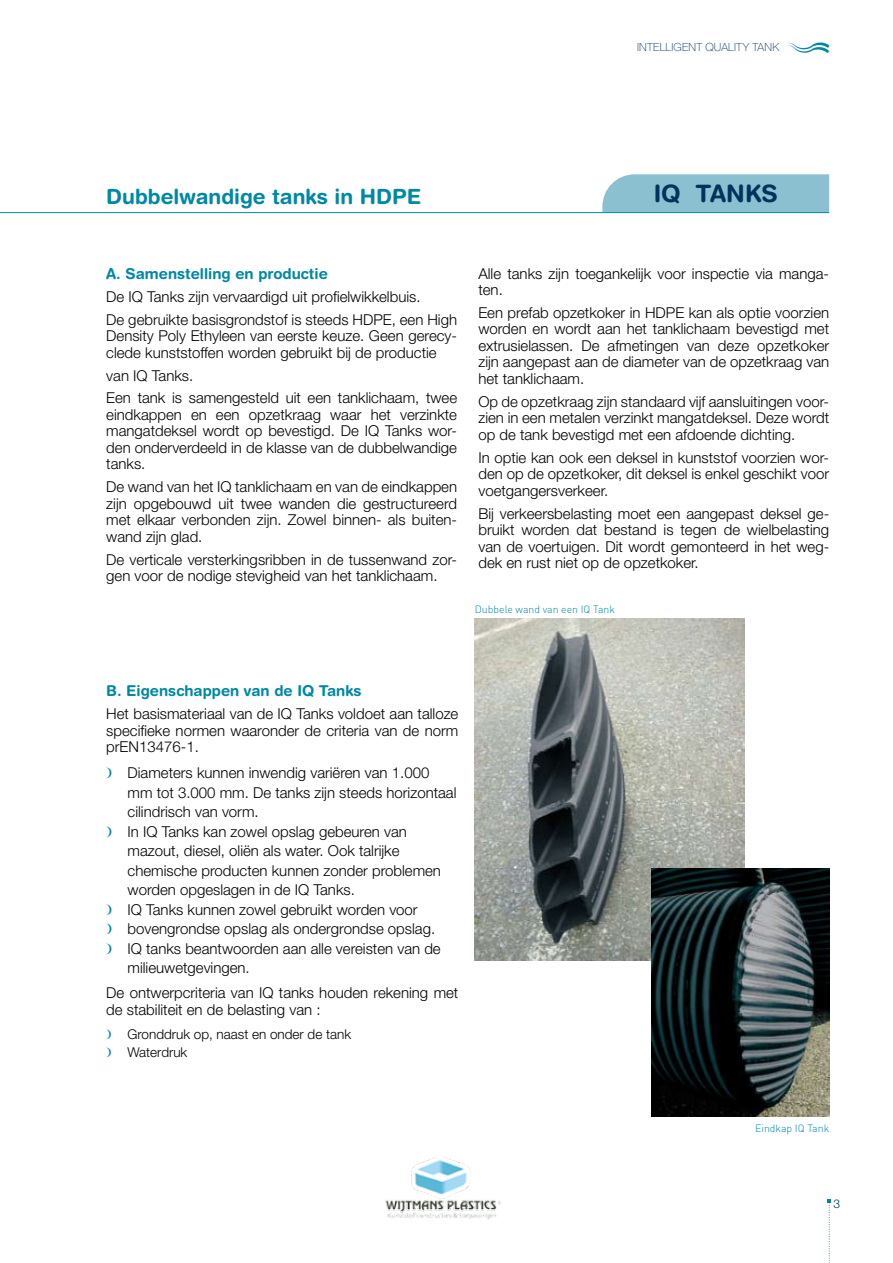
<style>
.page{position:relative;width:893px;height:1263px;background:#fff}
.page>*{position:absolute;margin:0;border:0;box-sizing:border-box;transform-origin:0 0}
.t1{font:700 24px "Helvetica Rounded LT Std";color:#00345f}
.t2{font:700 21px "Helvetica Rounded LT Std";color:#0088a4}
.t3{font:300 15px/16.5px "Helvetica Neue LT Std";color:#000}
.t4{font:700 15px "Helvetica Rounded LT Std";color:#0088a4}
.t5{font:300 13.5px/18px "Helvetica Neue LT Std";color:#000}
.t6{font:300 12px "Helvetica Neue LT Std";color:#00345f}
.t7{font:100 11.25px "Helvetica Neue LT Std";letter-spacing:.02em;color:#00345f}
.t8{font:300 10.5px "DIN";color:#0088a4}
</style>
<div class="page">
<svg style="left:787px;top:42px;width:42px;height:11px"></svg>
<div style="left:602px;top:174px;width:227px;height:38px;background:#8ac0cf"></div>
<hr style="left:0;top:212px;width:829px;height:1px;background:#0088a4">
<svg style="left:828px;top:1199px;width:3px;height:64px"></svg>
<img style="left:385px;top:1157px;width:116px;height:63px">
<img style="left:474px;top:618px;width:271px;height:342px">
<img style="left:652px;top:869px;width:177px;height:248px">
<p class="t7" style="left:637px;top:40px;width:144px">INTELLIGENT QUALITY TANK</p>
<h2 class="t2" style="left:106px;top:184px;width:316px">Dubbelwandige tanks in HDPE</h2>
<h1 class="t1" style="left:654px;top:179px;width:126px">IQ TANKS</h1>
<p class="t4" style="left:106px;top:264px;width:223px">A. Samenstelling en productie</p>
<p class="t3" style="left:106px;top:285px;width:352px;line-height:22.8px">De IQ Tanks zijn vervaardigd uit profielwikkelbuis.<br>De gebruikte basisgrondstof is steeds HDPE, een High</p>
<p class="t3" style="left:106px;top:327px;width:352px">Density Poly Ethyleen van eerste keuze. Geen gerecy&shy;clede kunststoffen worden gebruikt bij de productie</p>
<p class="t3" style="left:106px;top:363px;width:352px;line-height:22.8px">van IQ Tanks.<br>Een tank is samengesteld uit een tanklichaam, twee</p>
<p class="t3" style="left:106px;top:406px;width:352px;text-align:justify">eindkappen en een opzetkraag waar het verzinkte mangatdeksel wordt op bevestigd. De IQ Tanks wor&shy;den onderverdeeld in de klasse van de dubbelwandige tanks.</p>
<p class="t3" style="left:106px;top:478px;width:352px;text-align:justify">De wand van het IQ tanklichaam en van de eindkappen zijn opgebouwd uit twee wanden die gestructureerd met elkaar verbonden zijn. Zowel binnen- als buiten&shy;wand zijn glad.</p>
<p class="t3" style="left:106px;top:551px;width:352px">De verticale versterkingsribben in de tussenwand zor&shy;gen voor de nodige stevigheid van het tanklichaam.</p>
<p class="t3" style="left:478px;top:265px;width:352px">Alle tanks zijn toegankelijk voor inspectie via manga&shy;ten.</p>
<p class="t3" style="left:478px;top:304px;width:352px;text-align:justify">Een prefab opzetkoker in HDPE kan als optie voorzien worden en wordt aan het tanklichaam bevestigd met extrusielassen. De afmetingen van deze opzetkoker zijn aangepast aan de diameter van de opzetkraag van het tanklichaam.</p>
<p class="t3" style="left:478px;top:393px;width:352px;text-align:justify">Op de opzetkraag zijn standaard vijf aansluitingen voor&shy;zien in een metalen verzinkt mangatdeksel. Deze wordt op de tank bevestigd met een afdoende dichting.</p>
<p class="t3" style="left:478px;top:449px;width:352px;text-align:justify">In optie kan ook een deksel in kunststof voorzien wor&shy;den op de opzetkoker, dit deksel is enkel geschikt voor voetgangersverkeer.</p>
<p class="t3" style="left:478px;top:505px;width:352px;text-align:justify">Bij verkeersbelasting moet een aangepast deksel ge&shy;bruikt worden dat bestand is tegen de wielbelasting van de voertuigen. Dit wordt gemonteerd in het weg&shy;dek en rust niet op de opzetkoker.</p>
<p class="t8" style="left:475px;top:603px;width:142px">Dubbele wand van een IQ Tank</p>
<p class="t4" style="left:106px;top:682px;width:257px">B. Eigenschappen van de IQ Tanks</p>
<p class="t3" style="left:106px;top:705px;width:354px;text-align:justify">Het basismateriaal van de IQ Tanks voldoet aan talloze specifieke normen waaronder de criteria van de norm prEN13476-1.</p>
<p class="t3" style="left:128px;top:763px;width:330px;line-height:19.5px">Diameters kunnen inwendig variëren van 1.000 mm tot 3.000 mm. De tanks zijn steeds horizontaal cilindrisch van vorm.<br>In IQ Tanks kan zowel opslag gebeuren van mazout, diesel, oliën als water. Ook talrijke chemische producten kunnen zonder problemen worden opgeslagen in de IQ Tanks.<br>IQ Tanks kunnen zowel gebruikt worden voor bovengrondse opslag als ondergrondse opslag.<br>IQ tanks beantwoorden aan alle vereisten van de milieuwetgevingen.</p>
<p class="t3" style="left:106px;top:984px;width:354px">De ontwerpcriteria van IQ tanks houden rekening met de stabiliteit en de belasting van :</p>
<p class="t5" style="left:128px;top:1025px;width:225px">Gronddruk op, naast en onder de tank<br>Waterdruk</p>
<p class="t8" style="left:755px;top:1122px;width:76px">Eindkap IQ Tank</p>
<p class="t6" style="left:833px;top:1196px;width:8px">3</p>
</div>
